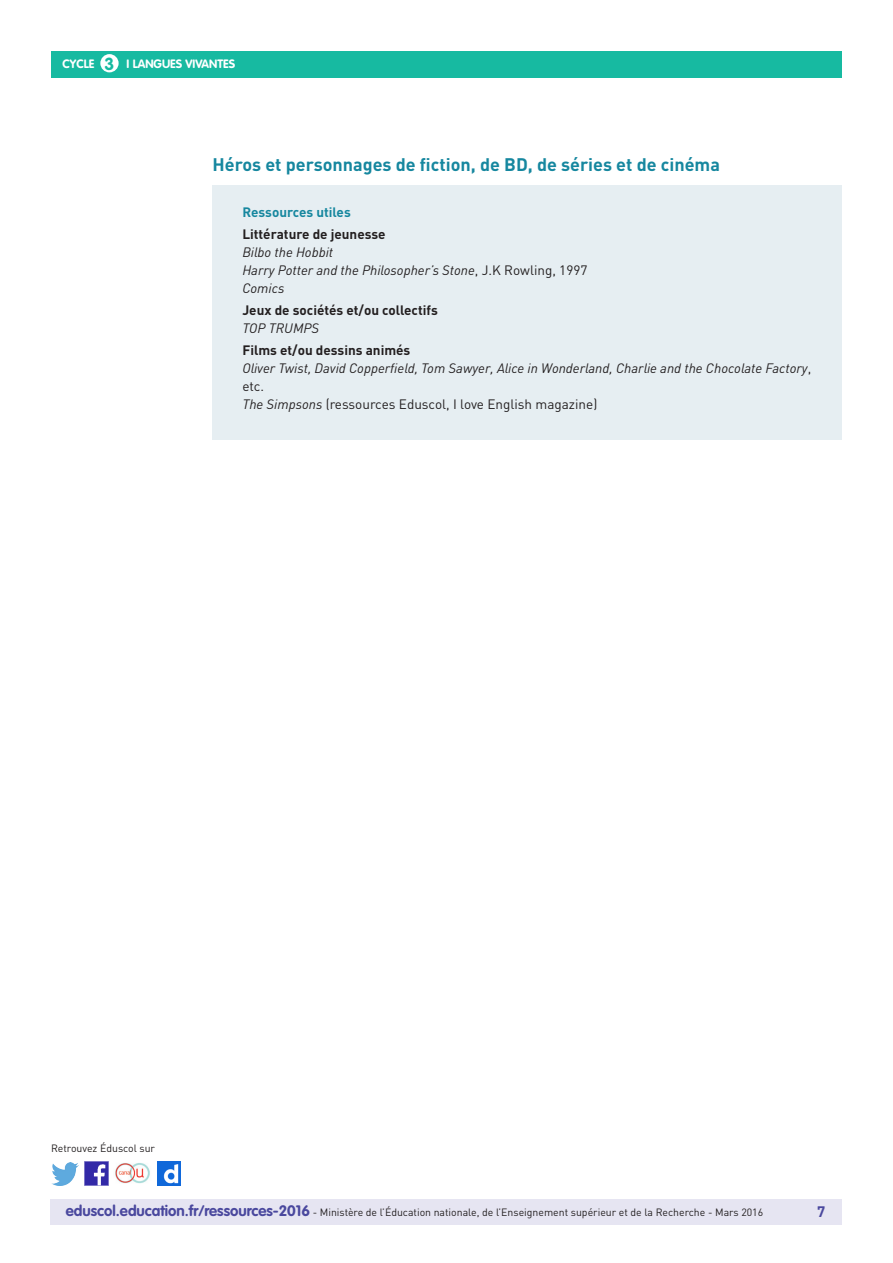
<style>
.page{position:relative;width:893px;height:1263px;background:#fff}
.page>*{position:absolute;margin:0;border:0;box-sizing:border-box;transform-origin:0 0}
._04_Titre_de_niveau{font:700 18px "DIN Pro";color:#16879f}
.t1{font:700 17.25px "VAG Rounded Std";color:#17baa1}
.t2{font:700 15px "DIN Pro";color:#4a489e}
._15_texte_encadré{font:italic 13.5px/18px "DIN Pro";color:#231f20}
._15_Sous_titre_encad{font:700 13.5px "DIN Pro";color:#231f20}
._15_texte_encadré-2{font:13.5px "DIN Pro";color:#231f20}
._15_Titre_encadré{font:700 13.5px "DIN Pro";color:#16879f}
.t3{font:700 12px "VAG Rounded Std";color:#fff}
.t4{font:10.5px "DIN Pro";color:#231f20}
.s1{font-style:normal}
.s2{font-style:italic}
.s3{font-family:"VAG Rounded Std";font-weight:700;font-size:15px;color:#4a489e}
</style>
<div class="page">
<div style="left:50px;top:1199px;width:791px;height:26px;background:#e6e5f2"></div>
<div style="left:51px;top:51px;width:791px;height:27px;background:#17baa1"></div>
<div style="left:100px;top:54px;width:19px;height:18px;background:#fff;border-radius:50%"></div>
<img style="left:85px;top:1162px;width:23px;height:23px">
<img style="left:51px;top:1163px;width:28px;height:22px">
<img style="left:158px;top:1162px;width:22px;height:23px">
<img style="left:115px;top:1163px;width:35px;height:21px">
<div style="left:213px;top:185px;width:629px;height:254px;background:#e6eef2"></div>
<p class="t1" style="left:105px;top:53px;width:11px">3</p>
<p class="t3" style="left:63px;top:57px;width:33px">CYCLE</p>
<p class="t3" style="left:127px;top:57px;width:110px">I LANGUES VIVANTES</p>
<p class="_04_Titre_de_niveau" style="left:213px;top:153px;width:509px">Héros et personnages de fiction, de BD, de séries et de cinéma</p>
<p class="_15_Titre_encadré" style="left:242px;top:203px;width:110px">Ressources utiles</p>
<p class="_15_Sous_titre_encad" style="left:242px;top:225px;width:145px">Littérature de jeunesse</p>
<p class="_15_texte_encadré" style="left:242px;top:243px;width:92px">Bilbo the Hobbit</p>
<p class="_15_texte_encadré" style="left:242px;top:261px;width:347px">Harry Potter and the Philosopher’s Stone<span class="s1">, J.K Rowling, 1997</span></p>
<p class="_15_texte_encadré" style="left:242px;top:279px;width:44px">Comics</p>
<p class="_15_Sous_titre_encad" style="left:242px;top:301px;width:197px">Jeux de sociétés et/ou collectifs</p>
<p class="_15_texte_encadré" style="left:242px;top:319px;width:78px">TOP TRUMPS</p>
<p class="_15_Sous_titre_encad" style="left:242px;top:341px;width:169px">Films et/ou dessins animés</p>
<p class="_15_texte_encadré" style="left:242px;top:359px;width:570px">Oliver Twist, David Copperfield, Tom Sawyer, Alice in Wonderland, Charlie and the Chocolate Factory<span class="s1">, etc.</span></p>
<p class="_15_texte_encadré-2" style="left:242px;top:396px;width:356px"><span class="s2">The Simpsons</span> (ressources Eduscol, I love English magazine)</p>
<p class="t4" style="left:51px;top:1141px;width:106px">Retrouvez Éduscol sur</p>
<p class="t4" style="left:66px;top:1205px;width:699px"><span class="s3">eduscol.education.fr/ressources-2016</span> - Ministère de l’Éducation nationale, de l’Enseignement supérieur et de la Recherche - Mars 2016</p>
<p class="t2" style="left:817px;top:1201px;width:10px">7</p>
</div>
